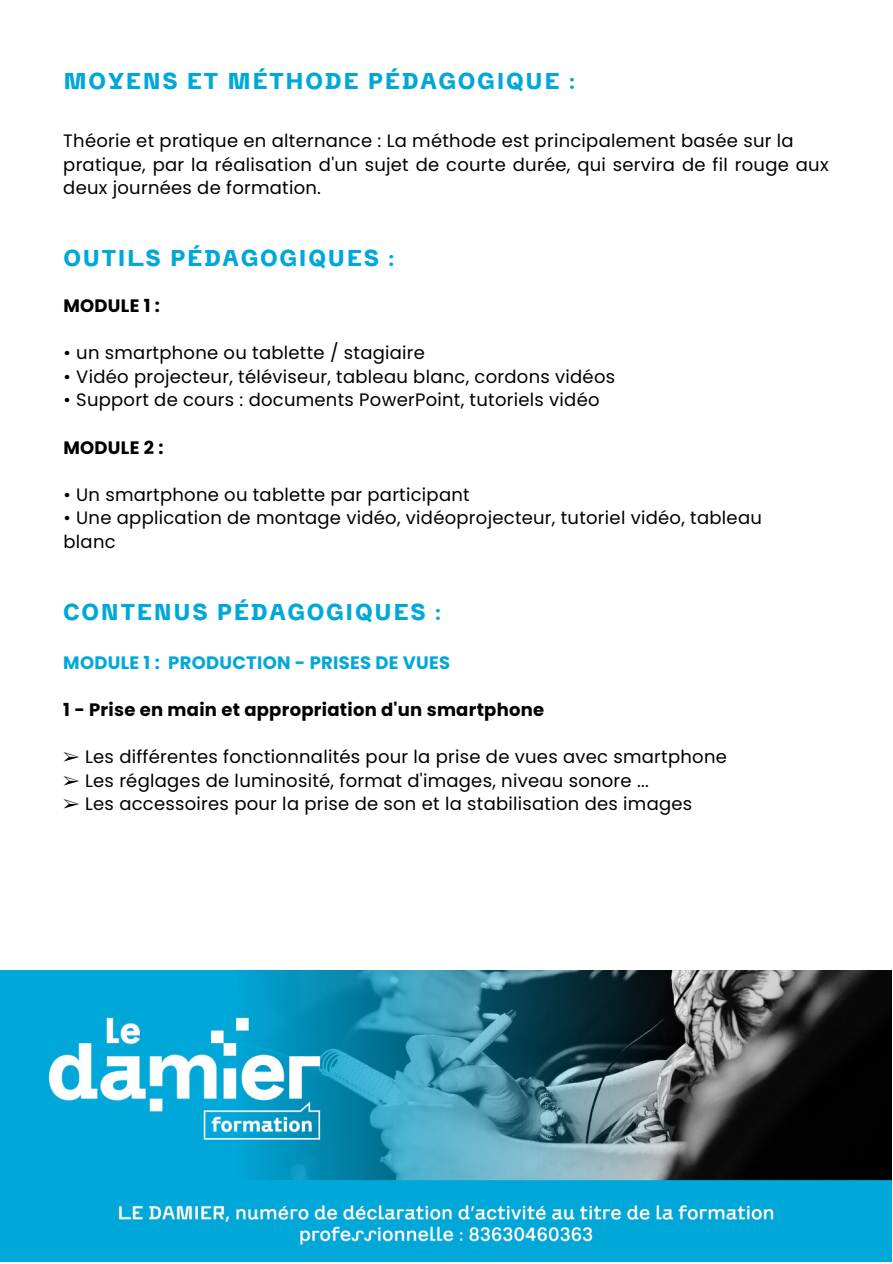
<style>
.page{position:relative;width:893px;height:1264px;background:#fff}
.page>*{position:absolute;margin:0;border:0;box-sizing:border-box;transform-origin:0 0}
.t1{font:700 22.5px "CA Saygon";letter-spacing:.075em;color:#00a8da}
.t2{font:18px/23.5px "Poppins";letter-spacing:.015em;color:#000}
.t3{font:700 18px "Poppins";letter-spacing:.015em;color:#000}
.t4{font:700 18px "Poppins";letter-spacing:.015em;color:#00a8da}
.s1{font-family:"Free Serif"}
</style>
<div class="page">
<img style="left:0;top:970px;width:891px;height:291px">
<p class="t1" style="left:63px;top:62px;width:513px">MOYENS ET MÉTHODE PÉDAGOGIQUE :</p>
<p class="t2" style="left:63px;top:129px;width:766px">Théorie et pratique en alternance : La méthode est principalement basée sur la pratique, par la réalisation d'un sujet de courte durée, qui servira de fil rouge aux deux journées de formation.</p>
<p class="t1" style="left:63px;top:238px;width:332px">OUTILS PÉDAGOGIQUES :</p>
<p class="t3" style="left:63px;top:295px;width:98px">MODULE 1 :</p>
<p class="t2" style="left:63px;top:341px;width:363px">• un smartphone ou tablette / stagiaire</p>
<p class="t2" style="left:63px;top:365px;width:553px">• Vidéo projecteur, téléviseur, tableau blanc, cordons vidéos</p>
<p class="t2" style="left:63px;top:388px;width:537px">• Support de cours : documents PowerPoint, tutoriels vidéo</p>
<p class="t3" style="left:63px;top:437px;width:101px">MODULE 2 :</p>
<p class="t2" style="left:63px;top:483px;width:408px">• Un smartphone ou tablette par participant</p>
<p class="t2" style="left:63px;top:506px;width:699px">• Une application de montage vidéo, vidéoprojecteur, tutoriel vidéo, tableau blanc</p>
<p class="t1" style="left:63px;top:592px;width:379px">CONTENUS PÉDAGOGIQUES :</p>
<p class="t4" style="left:63px;top:652px;width:388px">MODULE 1 : PRODUCTION - PRISES DE VUES</p>
<p class="t3" style="left:63px;top:699px;width:482px">1 - Prise en main et appropriation d'un smartphone</p>
<p class="t2" style="left:63px;top:745px;width:665px"><span class="s1">➢</span> Les différentes fonctionnalités pour la prise de vues avec smartphone</p>
<p class="t2" style="left:63px;top:768px;width:587px"><span class="s1">➢</span> Les réglages de luminosité, format d'images, niveau sonore ...</p>
<p class="t2" style="left:63px;top:792px;width:630px"><span class="s1">➢</span> Les accessoires pour la prise de son et la stabilisation des images</p>
</div>
